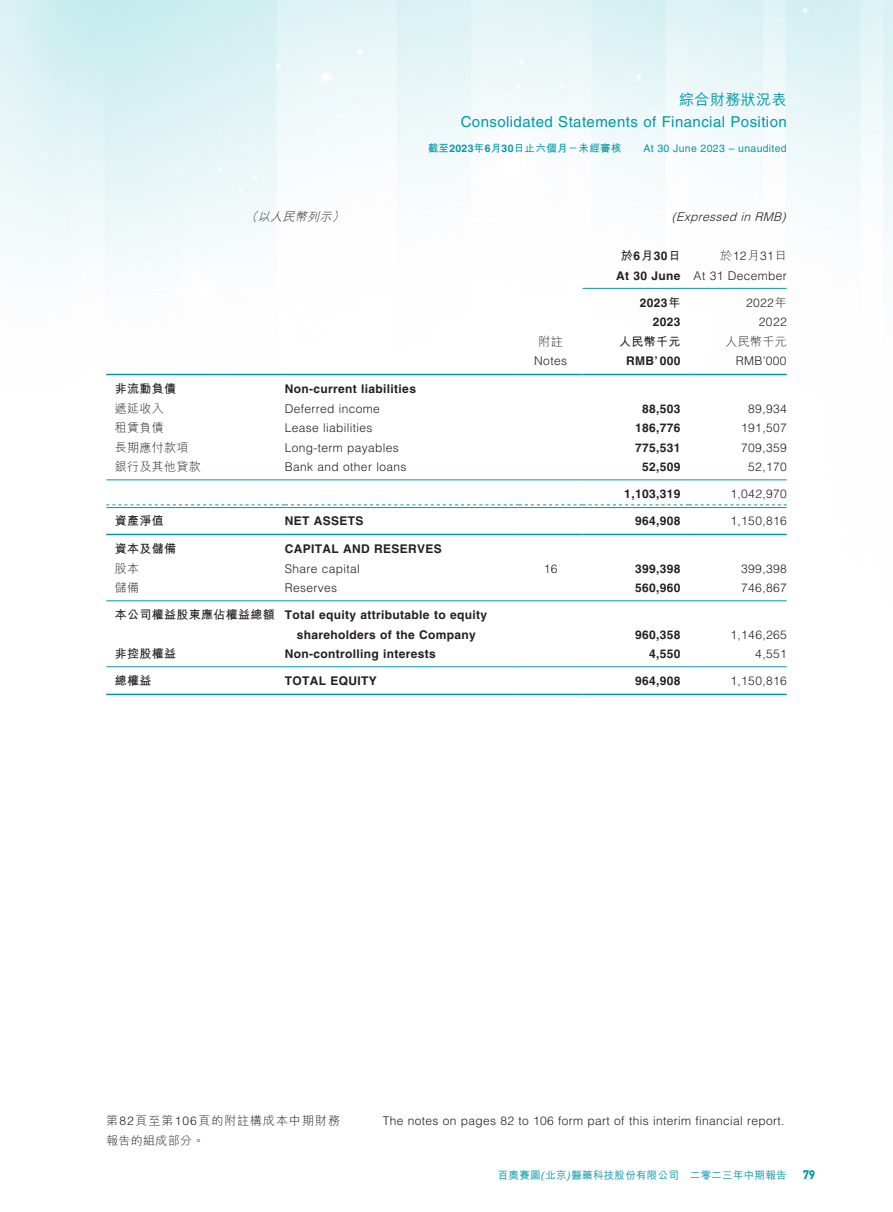
<style>
.page{position:relative;width:893px;height:1212px;background:#fff}
.page>*{position:absolute;margin:0;border:0;box-sizing:border-box;transform-origin:0 0}
.t1{font:15px "Helvetica LT Std";letter-spacing:.03em;color:#0099a9}
.t2{font:500 15px "M Hei HK";letter-spacing:.03em;color:#0099a9}
.t3{font:300 12px/19.5px "Helvetica LT Std";letter-spacing:.03em;color:#231f20;text-align:right}
.t4{font:700 12px/19.5px "Helvetica LT Std";letter-spacing:.03em;color:#231f20}
.t5{font:700 12px "M Hei HK";letter-spacing:.03em;color:#231f20}
.t6{font:300 12px "M Hei HK";letter-spacing:.03em;color:#231f20}
.t7{font:300 12px/19.5px "M Hei HK";letter-spacing:.08em;color:#231f20}
.t8{font:italic 300 12px "Helvetica LT Std";color:#231f20}
.t9{font:italic 300 12px "M Hei HK";color:#231f20}
.t10{font:12px "DIN Mittelschrift Std";color:#0099a9}
.t11{font:500 10.5px "M Hei HK";letter-spacing:.03em;color:#0099a9}
.t12{font:10.5px "Helvetica LT Std";letter-spacing:.03em;color:#0099a9}
.t13{font:700 10.5px "M Hei HK";letter-spacing:.03em;color:#0099a9}
.s1{font-family:"Helvetica LT Std"}
.s2{font-family:"M Hei HK"}
.s3{font-weight:700}
.s4{font-family:"Helvetica LT Std";font-weight:400;font-style:italic}
</style>
<div class="page">
<hr style="left:583px;top:288px;width:106px;height:1px;background:#0099a9">
<hr style="left:689px;top:288px;width:98px;height:1px;background:#0099a9">
<hr style="left:106px;top:374px;width:179px;height:1px;background:#0099a9">
<hr style="left:285px;top:374px;width:234px;height:1px;background:#0099a9">
<hr style="left:519px;top:374px;width:64px;height:1px;background:#0099a9">
<hr style="left:583px;top:374px;width:106px;height:1px;background:#0099a9">
<hr style="left:689px;top:374px;width:98px;height:1px;background:#0099a9">
<hr style="left:106px;top:479px;width:179px;height:1px;background:#0099a9">
<hr style="left:285px;top:479px;width:234px;height:1px;background:#0099a9">
<hr style="left:519px;top:479px;width:64px;height:1px;background:#0099a9">
<hr style="left:583px;top:479px;width:106px;height:1px;background:#0099a9">
<hr style="left:689px;top:479px;width:98px;height:1px;background:#0099a9">
<hr style="left:106px;top:507px;width:179px;height:1px;background:#0099a9">
<hr style="left:285px;top:507px;width:234px;height:1px;background:#0099a9">
<hr style="left:519px;top:507px;width:64px;height:1px;background:#0099a9">
<hr style="left:583px;top:507px;width:106px;height:1px;background:#0099a9">
<svg style="left:106px;top:504px;width:681px;height:1px"></svg>
<hr style="left:689px;top:507px;width:98px;height:1px;background:#0099a9">
<hr style="left:106px;top:534px;width:179px;height:1px;background:#0099a9">
<hr style="left:285px;top:534px;width:234px;height:1px;background:#0099a9">
<hr style="left:519px;top:534px;width:64px;height:1px;background:#0099a9">
<hr style="left:583px;top:534px;width:106px;height:1px;background:#0099a9">
<hr style="left:689px;top:534px;width:98px;height:1px;background:#0099a9">
<hr style="left:106px;top:600px;width:179px;height:1px;background:#0099a9">
<hr style="left:285px;top:600px;width:234px;height:1px;background:#0099a9">
<hr style="left:519px;top:600px;width:64px;height:1px;background:#0099a9">
<hr style="left:583px;top:600px;width:106px;height:1px;background:#0099a9">
<hr style="left:689px;top:600px;width:98px;height:1px;background:#0099a9">
<hr style="left:106px;top:666px;width:179px;height:1px;background:#0099a9">
<hr style="left:285px;top:666px;width:234px;height:1px;background:#0099a9">
<hr style="left:519px;top:666px;width:64px;height:1px;background:#0099a9">
<hr style="left:583px;top:666px;width:106px;height:1px;background:#0099a9">
<hr style="left:689px;top:666px;width:98px;height:1px;background:#0099a9">
<hr style="left:106px;top:694px;width:179px;height:1px;background:#0099a9">
<hr style="left:285px;top:694px;width:234px;height:1px;background:#0099a9">
<hr style="left:519px;top:694px;width:64px;height:1px;background:#0099a9">
<hr style="left:583px;top:694px;width:106px;height:1px;background:#0099a9">
<hr style="left:689px;top:694px;width:98px;height:1px;background:#0099a9">
<p class="t2" style="left:679px;top:88px;width:109px">綜合財務狀況表</p>
<p class="t1" style="left:461px;top:113px;width:328px">Consolidated Statements of Financial Position</p>
<p class="t13" style="left:428px;top:141px;width:195px">截至<span class="s1">2023</span>年<span class="s1">6</span>月<span class="s1">30</span>日止六個月－未經審核</p>
<p class="t12" style="left:643px;top:142px;width:145px">At 30 June 2023 – unaudited</p>
<p class="t9" style="left:245px;top:211px;width:103px">（以人民幣列示）</p>
<p class="t8" style="left:672px;top:209px;width:119px">(Expressed in RMB)</p>
<p class="t3" style="left:616px;top:246px;width:172px"><span class="s2">於</span>12<span class="s2">月</span>31<span class="s2">日<br></span><span class="s3">At 30 June</span> At 31 December</p>
<p class="t4" style="left:640px;top:293px;width:42px">2023<span class="s2">年</span></p>
<p class="t3" style="left:746px;top:293px;width:42px">2022<span class="s2">年</span></p>
<p class="t4" style="left:653px;top:312px;width:29px">2023</p>
<p class="t3" style="left:759px;top:312px;width:29px">2022</p>
<p class="t5" style="left:621px;top:247px;width:61px">於<span class="s1">6</span>月<span class="s1">30</span>日</p>
<p class="t6" style="left:538px;top:335px;width:26px">附註</p>
<p class="t5" style="left:619px;top:333px;width:63px">人民幣千元</p>
<p class="t6" style="left:725px;top:335px;width:63px">人民幣千元</p>
<p class="t3" style="left:534px;top:351px;width:34px">Notes</p>
<p class="t4" style="left:626px;top:351px;width:56px">RMB’ 000</p>
<p class="t3" style="left:736px;top:351px;width:52px">RMB’000</p>
<p class="t5" style="left:115px;top:380px;width:63px">非流動負債</p>
<p class="t4" style="left:285px;top:379px;width:133px">Non-current liabilities</p>
<p class="t6" style="left:115px;top:402px;width:51px">遞延收入</p>
<p class="t3" style="left:285px;top:399px;width:97px">Deferred income</p>
<p class="t4" style="left:642px;top:399px;width:40px">88,503</p>
<p class="t3" style="left:748px;top:399px;width:40px">89,934</p>
<p class="t6" style="left:115px;top:422px;width:51px">租賃負債</p>
<p class="t3" style="left:285px;top:418px;width:89px">Lease liabilities</p>
<p class="t4" style="left:635px;top:418px;width:47px">186,776</p>
<p class="t3" style="left:741px;top:418px;width:47px">191,507</p>
<p class="t6" style="left:115px;top:441px;width:75px">長期應付款項</p>
<p class="t3" style="left:285px;top:438px;width:116px">Long-term payables</p>
<p class="t4" style="left:635px;top:438px;width:47px">775,531</p>
<p class="t3" style="left:741px;top:438px;width:47px">709,359</p>
<p class="t6" style="left:115px;top:461px;width:88px">銀行及其他貸款</p>
<p class="t3" style="left:285px;top:457px;width:123px">Bank and other loans</p>
<p class="t4" style="left:642px;top:457px;width:40px">52,509</p>
<p class="t3" style="left:748px;top:457px;width:40px">52,170</p>
<p class="t4" style="left:624px;top:484px;width:58px">1,103,319</p>
<p class="t3" style="left:731px;top:484px;width:58px">1,042,970</p>
<p class="t5" style="left:115px;top:512px;width:51px">資產淨值</p>
<p class="t4" style="left:285px;top:511px;width:80px">NET ASSETS</p>
<p class="t4" style="left:635px;top:511px;width:47px">964,908</p>
<p class="t3" style="left:731px;top:511px;width:58px">1,150,816</p>
<p class="t5" style="left:115px;top:540px;width:63px">資本及儲備</p>
<p class="t4" style="left:285px;top:539px;width:159px">CAPITAL AND RESERVES</p>
<p class="t6" style="left:115px;top:562px;width:26px">股本</p>
<p class="t3" style="left:285px;top:558px;width:77px">Share capital</p>
<p class="t3" style="left:544px;top:558px;width:15px">16</p>
<p class="t4" style="left:635px;top:558px;width:47px">399,398</p>
<p class="t3" style="left:741px;top:558px;width:47px">399,398</p>
<p class="t6" style="left:115px;top:582px;width:26px">儲備</p>
<p class="t3" style="left:285px;top:578px;width:54px">Reserves</p>
<p class="t4" style="left:635px;top:578px;width:47px">560,960</p>
<p class="t3" style="left:741px;top:578px;width:47px">746,867</p>
<p class="t4" style="left:297px;top:605px;width:192px;text-indent:-182px"><span class="s2">本公司權益股東應佔權益總額</span> Total equity attributable to equity shareholders of the Company</p>
<p class="t4" style="left:635px;top:624px;width:47px">960,358</p>
<p class="t3" style="left:731px;top:624px;width:58px">1,146,265</p>
<p class="t5" style="left:115px;top:645px;width:63px">非控股權益</p>
<p class="t4" style="left:285px;top:644px;width:153px">Non-controlling interests</p>
<p class="t4" style="left:649px;top:644px;width:33px">4,550</p>
<p class="t3" style="left:755px;top:644px;width:33px">4,551</p>
<p class="t5" style="left:115px;top:672px;width:38px">總權益</p>
<p class="t4" style="left:285px;top:671px;width:94px">TOTAL EQUITY</p>
<p class="t4" style="left:635px;top:671px;width:47px">964,908</p>
<p class="t3" style="left:731px;top:671px;width:58px">1,150,816</p>
<p class="t7" style="left:106px;top:1111px;width:235px">第<span class="s1">82</span>頁至第<span class="s1">106</span>頁的附註構成本中期財務報告的組成部分。</p>
<p class="t3" style="left:383px;top:1111px;width:403px">The notes on pages 82 to 106 form part of this interim financial report.</p>
<p class="t11" style="left:498px;top:1168px;width:290px">百奧賽圖<span class="s4">(</span>北京<span class="s4">)</span>醫藥科技股份有限公司 二零二三年中期報告</p>
<p class="t10" style="left:803px;top:1167px;width:13px">79</p>
</div>
